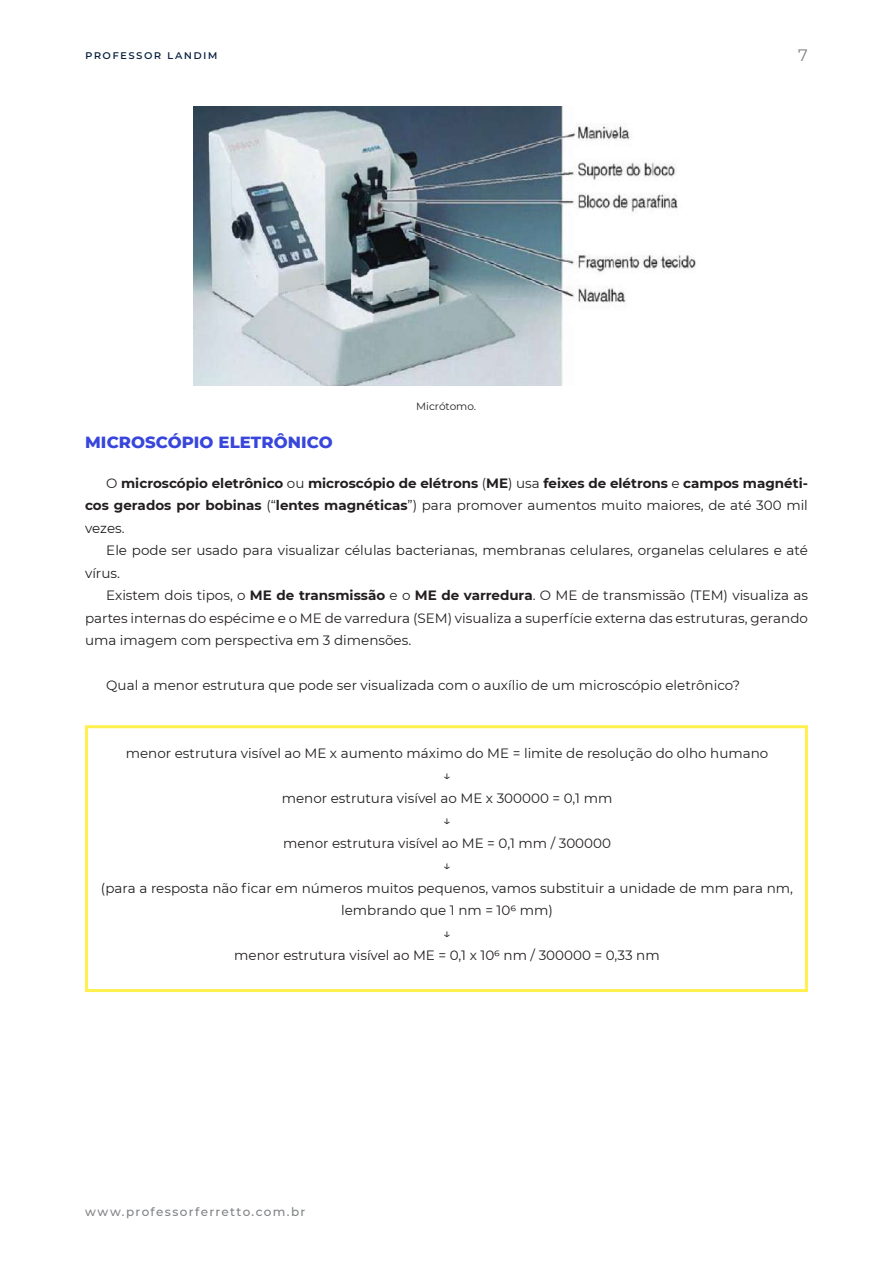
<style>
.page{position:relative;width:893px;height:1263px;background:#fff}
.page>*{position:absolute;margin:0;border:0;box-sizing:border-box;transform-origin:0 0}
.t1{font:800 16.5px "Montserrat";letter-spacing:.005em;color:#3846dc}
.t2{font:16.5px "Montserrat";color:#808285}
.t3{font:13.5px/22.5px "Montserrat";color:#231f20}
.t4{font:700 13.5px/22.5px "Montserrat";color:#231f20;text-align:justify}
.t5{font:500 12px "Montserrat";letter-spacing:.11em;color:#808285}
.t6{font:500 12px "Montserrat";letter-spacing:.11em;color:#061f3f}
.t7{font:10.5px "Montserrat";color:#231f20}
.s1{font-weight:400}
.s2{font-weight:700}
</style>
<div class="page">
<div style="left:85px;top:725px;width:723px;height:267px;border:3px solid #fff04e"></div>
<img style="left:193px;top:106px;width:503px;height:280px">
<p class="t6" style="left:85px;top:46px;width:134px">professor landim</p>
<p class="t1" style="left:85px;top:430px;width:249px">MICROSCÓPIO ELETRÔNICO</p>
<p class="t7" style="left:416px;top:399px;width:61px">Micrótomo.</p>
<p class="t2" style="left:798px;top:44px;width:11px">7</p>
<p class="t4" style="left:85px;top:471px;width:724px;text-indent:21px"><span class="s1">O</span> microscópio eletrônico <span class="s1">ou</span> microscópio de elétrons <span class="s1">(</span>ME<span class="s1">) usa</span> feixes de elétrons <span class="s1">e</span> campos magnéti&shy;cos gerados por bobinas <span class="s1">(“</span>lentes magnéticas<span class="s1">”) para promover aumentos muito maiores, de até 300 mil vezes.</span></p>
<p class="t3" style="left:85px;top:538px;width:724px;text-indent:21px">Ele pode ser usado para visualizar células bacterianas, membranas celulares, organelas celulares e até vírus.</p>
<p class="t3" style="left:85px;top:583px;width:724px;text-align:justify;text-indent:21px">Existem dois tipos, o <span class="s2">ME de transmissão</span> e o <span class="s2">ME de varredura</span>. O ME de transmissão (TEM) visualiza as partes internas do espécime e o ME de varredura (SEM) visualiza a superfície externa das estruturas, gerando uma imagem com perspectiva em 3 dimensões.</p>
<p class="t3" style="left:106px;top:673px;width:635px">Qual a menor estrutura que pode ser visualizada com o auxílio de um microscópio eletrônico?</p>
<p class="t3" style="left:101px;top:741px;width:694px;text-align:center">menor estrutura visível ao ME x aumento máximo do ME = limite de resolução do olho humano<br>↓<br>menor estrutura visível ao ME x 300000 = 0,1 mm<br>↓<br>menor estrutura visível ao ME = 0,1 mm / 300000<br>↓<br>(para a resposta não ficar em números muitos pequenos, vamos substituir a unidade de mm para nm, lembrando que 1 nm = 106 mm)<br>↓<br>menor estrutura visível ao ME = 0,1 x 106 nm / 300000 = 0,33 nm</p>
<p class="t5" style="left:85px;top:1203px;width:222px">www.professorferretto.com.br</p>
</div>
